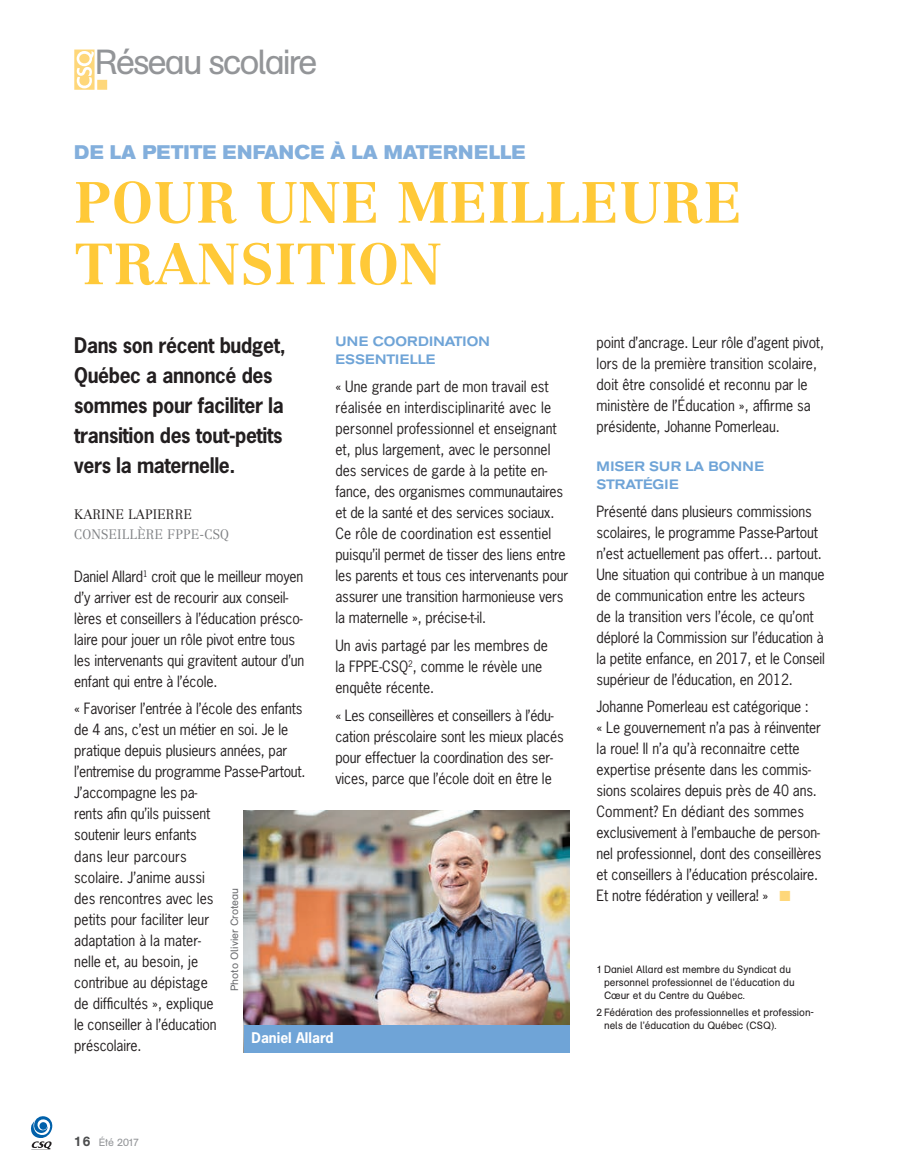
<style>
.page{position:relative;width:905px;height:1175px;background:#fff}
.page>*{position:absolute;margin:0;border:0;box-sizing:border-box;transform-origin:0 0}
.t1{font:700 57px/61.5px "Centennial";letter-spacing:.01em;color:#ffc938}
.t2{font:34.5px "AG Schoolbook Regular A";letter-spacing:-.06em;color:#939598}
.t3{font:700 20.25px/30px "News Gothic";letter-spacing:-.02em;color:#231f20;scale:.95 1}
.t4{font:700 expanded 19.5px "Akzidenz Grotesk BE";color:#83afdc;scale:.85 1}
.t5{font:14.7px/21px "News Gothic";letter-spacing:-.01em;color:#231f20;scale:.95 1}
.t6{font:700 13.8px "News Gothic";color:#fff}
.t7{font:500 expanded 13.5px/18px "Akzidenz Grotesk BE";letter-spacing:.01em;color:#6fa4d7;scale:.9 1}
.t8{font:300 13.5px "Centennial";letter-spacing:.01em;color:#808285;scale:.95 1}
.t9{font:300 13.5px "Centennial";letter-spacing:.01em;color:#231f20;scale:.95 1}
.t10{font:10.5px/12.8px "AG Schoolbook Regular A";color:#231f20;scale:.95 1}
.t11{font:10.5px "AG Schoolbook Regular A";color:#6c6d70}
.t12{font:10.5px "AG Schoolbook";color:#939598}
.s1{color:#fed77a}
.s2{font-weight:500;font-size:13.5px;color:#4b4c4d}
</style>
<div class="page">
<svg style="left:31px;top:1116px;width:22px;height:33px"></svg>
<div style="left:39px;top:1122px;width:8px;height:7px;background:#0161aa;border-radius:50%"></div>
<svg style="left:74px;top:50px;width:33px;height:40px"></svg>
<img style="left:244px;top:811px;width:325px;height:214px">
<div style="left:244px;top:1025px;width:325px;height:27px;background:#6fa4d7"></div>
<h2 class="t2" style="left:95px;top:43px;width:224px">Réseau scolaire</h2>
<h3 class="t4" style="left:74px;top:141px;width:532px">DE LA PETITE ENFANCE À LA MATERNELLE</h3>
<h1 class="t1" style="left:74px;top:171px;width:669px">POUR UNE MEILLEURE<br>TRANSITION</h1>
<p class="t7" style="left:335px;top:333px;width:173px">UNE COORDINATION<br>ESSENTIELLE</p>
<p class="t5" style="left:335px;top:375px;width:247px">« Une grande part de mon travail est réalisée en interdisciplinarité avec le personnel professionnel et enseignant et, plus largement, avec le personnel des services de garde à la petite en&shy;fance, des organismes communautaires et de la santé et des services sociaux.<br>Ce rôle de coordination est essentiel puisqu’il permet de tisser des liens entre les parents et tous ces intervenants pour assurer une transition harmonieuse vers la maternelle », précise-t-il.</p>
<p class="t5" style="left:335px;top:634px;width:225px">Un avis partagé par les membres de la FPPE-CSQ<sup>2</sup>, comme le révèle une enquête récente.</p>
<p class="t5" style="left:335px;top:704px;width:242px">« Les conseillères et conseillers à l’édu&shy;cation préscolaire sont les mieux placés pour effectuer la coordination des ser&shy;vices, parce que l’école doit en être le</p>
<h3 class="t3" style="left:74px;top:329px;width:224px">Dans son récent budget,<br>Québec a annoncé des sommes pour faciliter la transition des tout-petits vers la maternelle.</h3>
<p class="t9" style="left:74px;top:506px;width:125px">KARINE LAPIERRE</p>
<p class="t8" style="left:74px;top:526px;width:164px">CONSEILLÈRE FPPE-CSQ</p>
<p class="t5" style="left:74px;top:565px;width:244px">Daniel Allard<sup>1</sup> croit que le meilleur moyen d’y arriver est de recourir aux conseil&shy;lères et conseillers à l’éducation présco&shy;laire pour jouer un rôle pivot entre tous les intervenants qui gravitent autour d’un enfant qui entre à l’école.</p>
<p class="t5" style="left:74px;top:698px;width:245px">« Favoriser l’entrée à l’école des enfants de 4 ans, c’est un métier en soi. Je le pratique depuis plusieurs années, par l’entremise du programme Passe-Partout.<br>J’accompagne les pa-<br>rents afin qu’ils puissent<br>soutenir leurs enfants<br>dans leur parcours<br>scolaire. J’anime aussi<br>des rencontres avec les<br>petits pour faciliter leur<br>adaptation à la mater-<br>nelle et, au besoin, je<br>contribue au dépistage<br>de difficultés », explique<br>le conseiller à l’éducation<br>préscolaire.</p>
<p class="t11" style="left:229px;top:991px;width:105px;rotate:-90deg">Photo Olivier Croteau</p>
<p class="t6" style="left:251px;top:1028px;width:84px">Daniel Allard</p>
<p class="t5" style="left:596px;top:332px;width:241px">point d’ancrage. Leur rôle d’agent pivot, lors de la première transition scolaire, doit être consolidé et reconnu par le ministère de l’Éducation », affirme sa présidente, Johanne Pomerleau.</p>
<p class="t7" style="left:596px;top:457px;width:187px">MISER SUR LA BONNE<br>STRATÉGIE</p>
<p class="t5" style="left:596px;top:500px;width:242px">Présenté dans plusieurs commissions scolaires, le programme Passe-Partout n’est actuellement pas offert… partout.<br>Une situation qui contribue à un manque de communication entre les acteurs<br>de la transition vers l’école, ce qu’ont déploré la Commission sur l’éducation à la petite enfance, en 2017, et le Conseil supérieur de l’éducation, en 2012.</p>
<p class="t5" style="left:596px;top:696px;width:238px">Johanne Pomerleau est catégorique :<br>« Le gouvernement n’a pas à réinventer la roue! Il n’a qu’à reconnaitre cette expertise présente dans les commis&shy;sions scolaires depuis près de 40 ans.<br>Comment? En dédiant des sommes exclusivement à l’embauche de person&shy;nel professionnel, dont des conseillères et conseillers à l’éducation préscolaire.<br>Et notre fédération y veillera! » <span class="s1">■</span></p>
<p class="t10" style="left:604px;top:963px;width:202px;text-indent:-8px">1 Daniel Allard est membre du Syndicat du personnel professionnel de l’éducation du<br>Cœur et du Centre du Québec.</p>
<p class="t10" style="left:604px;top:1006px;width:223px;text-indent:-8px">2 Fédération des professionnelles et profession&shy;nels de l’éducation du Québec (CSQ).</p>
<p class="t12" style="left:74px;top:1136px;width:66px"><span class="s2">16</span> Été 2017</p>
</div>
